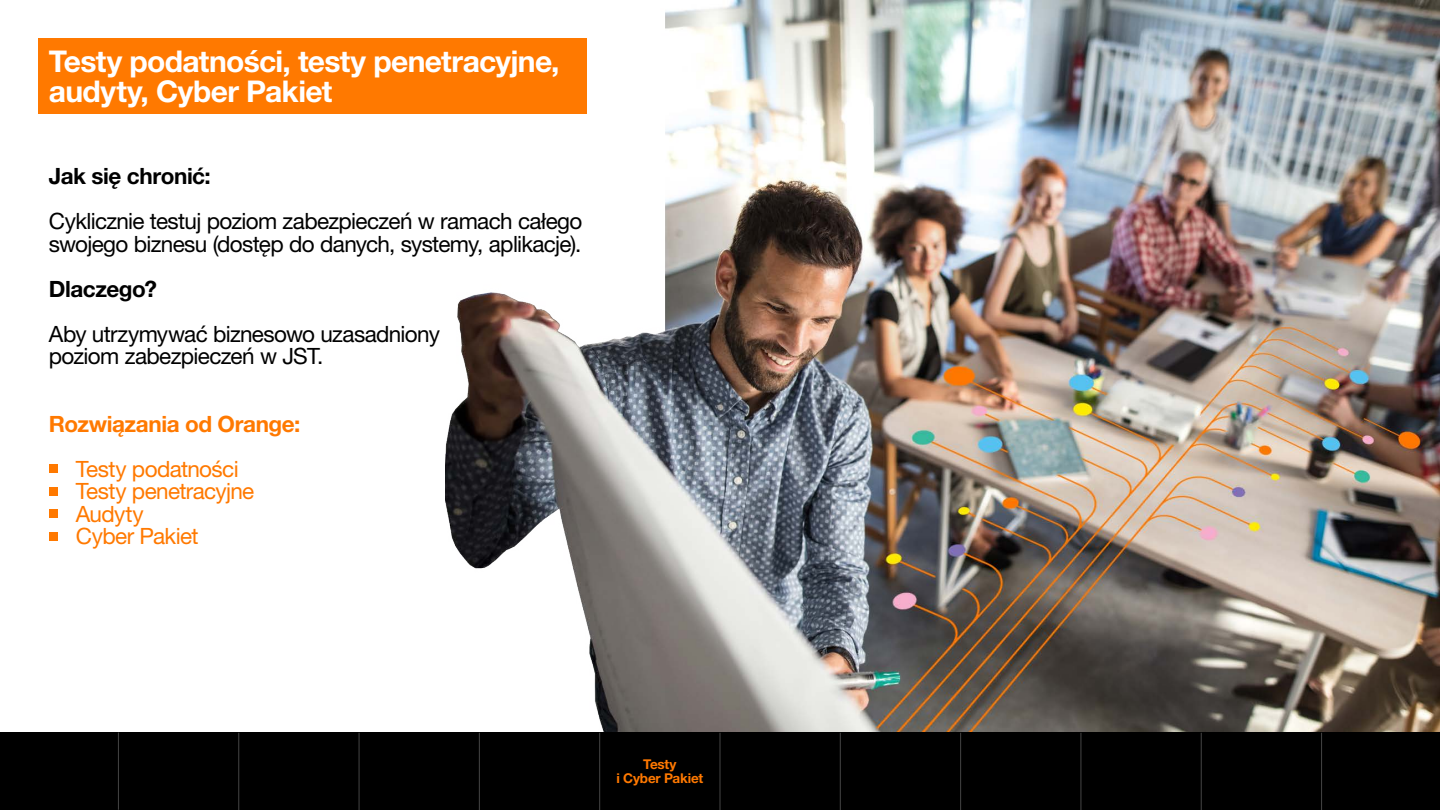
<style>
.page{position:relative;width:1440px;height:810px;background:#fff}
.page>*{position:absolute;margin:0;border:0;box-sizing:border-box;transform-origin:0 0}
.t1{font:700 30px/30px "Helvetica Neue LT Pro";letter-spacing:-.02em;color:#fff}
.t2{font:22.5px/22.5px "Helvetica Neue LT Pro";letter-spacing:-.03em;color:#000}
.t3{font:22.5px/22.5px "Helvetica Neue LT Pro";letter-spacing:-.025em;color:#ff7900}
.t4{font:700 22.5px "Helvetica Neue LT Pro";letter-spacing:-.02em;color:#000}
.t5{font:700 22.5px "Helvetica Neue LT Pro";letter-spacing:-.02em;color:#ff7900}
.t6{font:700 13.5px/13.5px "Helvetica Neue LT Pro";letter-spacing:-.015em;color:#ff7900;text-align:center}
</style>
<div class="page">
<img style="left:446px;top:0;width:994px;height:733px">
<div style="left:38px;top:38px;width:548px;height:76px;background:#ff7900"></div>
<div style="left:49px;top:465px;width:8px;height:8px;background:#ff7900"></div>
<div style="left:49px;top:487px;width:8px;height:8px;background:#ff7900"></div>
<div style="left:49px;top:510px;width:8px;height:8px;background:#ff7900"></div>
<div style="left:49px;top:532px;width:8px;height:8px;background:#ff7900"></div>
<div style="left:0;top:733px;width:1440px;height:77px;background:#000"></div>
<hr style="left:118px;top:733px;width:1px;height:77px;background:#fff">
<hr style="left:238px;top:733px;width:1px;height:77px;background:#fff">
<hr style="left:359px;top:733px;width:1px;height:77px;background:#fff">
<hr style="left:479px;top:733px;width:1px;height:77px;background:#fff">
<hr style="left:599px;top:733px;width:1px;height:77px;background:#fff">
<hr style="left:719px;top:733px;width:2px;height:77px;background:#fff">
<hr style="left:840px;top:733px;width:1px;height:77px;background:#fff">
<hr style="left:960px;top:733px;width:1px;height:77px;background:#fff">
<hr style="left:1080px;top:733px;width:1px;height:77px;background:#fff">
<hr style="left:1201px;top:733px;width:1px;height:77px;background:#fff">
<hr style="left:1321px;top:733px;width:1px;height:77px;background:#fff">
<h1 class="t1" style="left:49px;top:45px;width:512px">Testy podatności, testy penetracyjne, audyty, Cyber Pakiet</h1>
<p class="t4" style="left:49px;top:162px;width:163px">Jak się chronić:</p>
<p class="t2" style="left:49px;top:210px;width:535px">Cyklicznie testuj poziom zabezpieczeń w ramach całego swojego biznesu (dostęp do danych, systemy, aplikacje).</p>
<p class="t4" style="left:49px;top:275px;width:109px">Dlaczego?</p>
<p class="t2" style="left:49px;top:322px;width:393px">Aby utrzymywać biznesowo uzasadniony poziom zabezpieczeń w JST.</p>
<p class="t5" style="left:49px;top:410px;width:253px">Rozwiązania od Orange:</p>
<p class="t3" style="left:76px;top:457px;width:180px">Testy podatności<br>Testy penetracyjne<br>Audyty<br>Cyber Pakiet</p>
<p class="t6" style="left:616px;top:758px;width:88px">Testy<br>i Cyber Pakiet</p>
</div>
